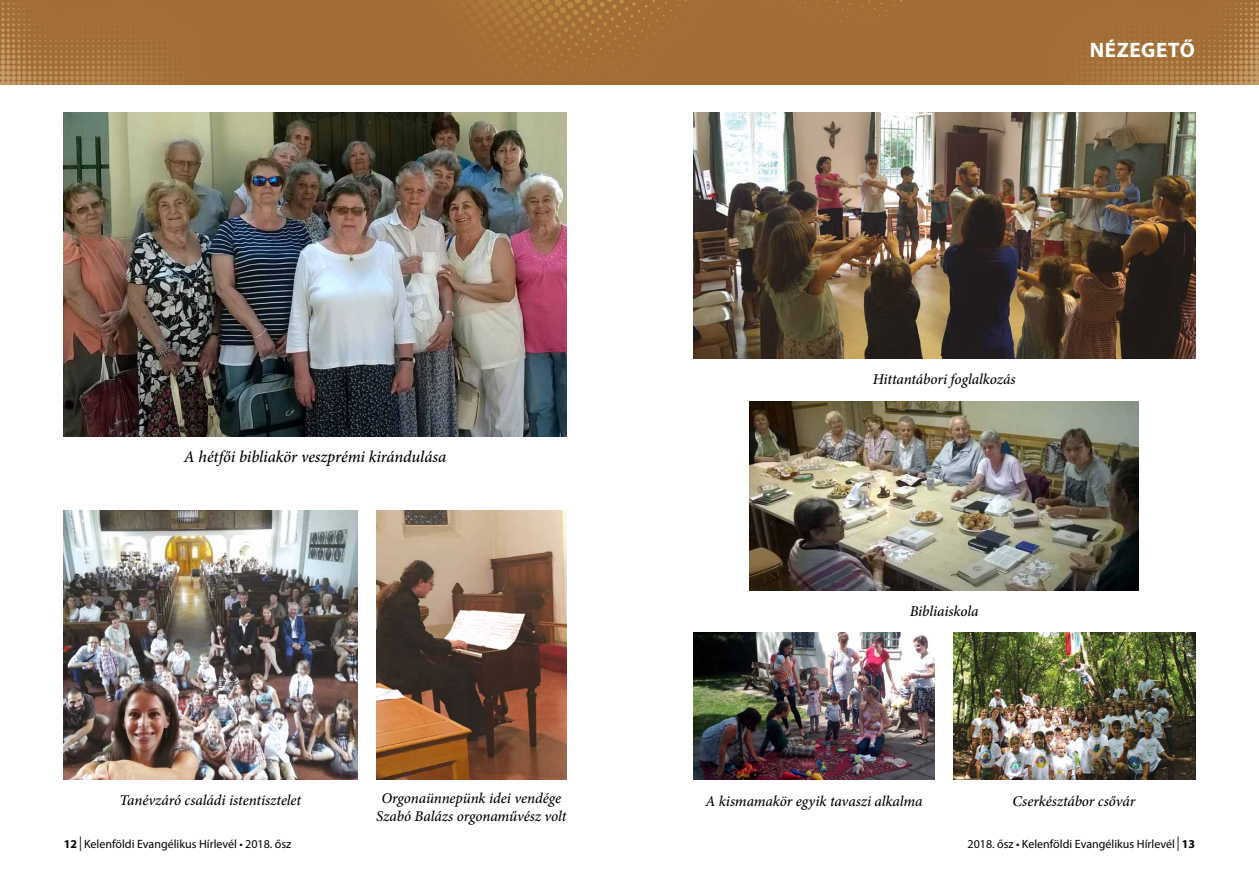
<style>
.page{position:relative;width:1259px;height:893px;background:#fff}
.page>*{position:absolute;margin:0;border:0;box-sizing:border-box;transform-origin:0 0}
.t1{font:700 21px "Myriad Pro";letter-spacing:.03em;color:#fff}
.t2{font:italic 500 16.5px "Minion Pro";letter-spacing:-.01em;color:#000}
.t3{font:italic 500 15px/18px "Minion Pro";letter-spacing:-.005em;color:#000;text-align:center}
.t4{font:12px "Myriad Pro";color:#000}
.s1{font-weight:700}
.s2{font-size:21.6px}
</style>
<div class="page">
<div style="left:0;top:0;width:1259px;height:85px;background:#a36e35"></div>
<svg style="left:0;top:2px;width:163px;height:83px"></svg>
<svg style="left:1092px;top:2px;width:167px;height:83px"></svg>
<svg style="left:434px;top:0;width:496px;height:117px"></svg>
<img style="left:64px;top:113px;width:502px;height:324px">
<img style="left:749px;top:401px;width:389px;height:190px">
<img style="left:64px;top:510px;width:293px;height:270px">
<img style="left:376px;top:510px;width:190px;height:270px">
<img style="left:693px;top:632px;width:242px;height:148px">
<img style="left:953px;top:632px;width:242px;height:148px">
<img style="left:693px;top:113px;width:502px;height:246px">
<p class="t2" style="left:184px;top:446px;width:264px">A hétfői bibliakör veszprémi kirándulása</p>
<h1 class="t1" style="left:1089px;top:36px;width:107px">NÉZEGETŐ</h1>
<p class="t3" style="left:872px;top:370px;width:144px">Hittantábori foglalkozás</p>
<p class="t3" style="left:909px;top:602px;width:71px">Bibliaiskola</p>
<p class="t3" style="left:376px;top:789px;width:192px">Orgonaünnepünk idei vendége<br>Szabó Balázs orgonaművész volt</p>
<p class="t3" style="left:120px;top:791px;width:183px">Tanévzáró családi istentisztelet</p>
<p class="t3" style="left:705px;top:792px;width:219px">A kismamakör egyik tavaszi alkalma</p>
<p class="t3" style="left:1012px;top:792px;width:124px">Cserkésztábor csővár</p>
<p class="t4" style="left:64px;top:837px;width:229px"><span class="s1">12</span> <span class="s2">I</span> Kelenföldi Evangélikus Hírlevél • 2018. ősz</p>
<p class="t4" style="left:967px;top:837px;width:229px">2018. ősz • Kelenföldi Evangélikus Hírlevél <span class="s2">I</span> <span class="s1">13</span></p>
</div>
